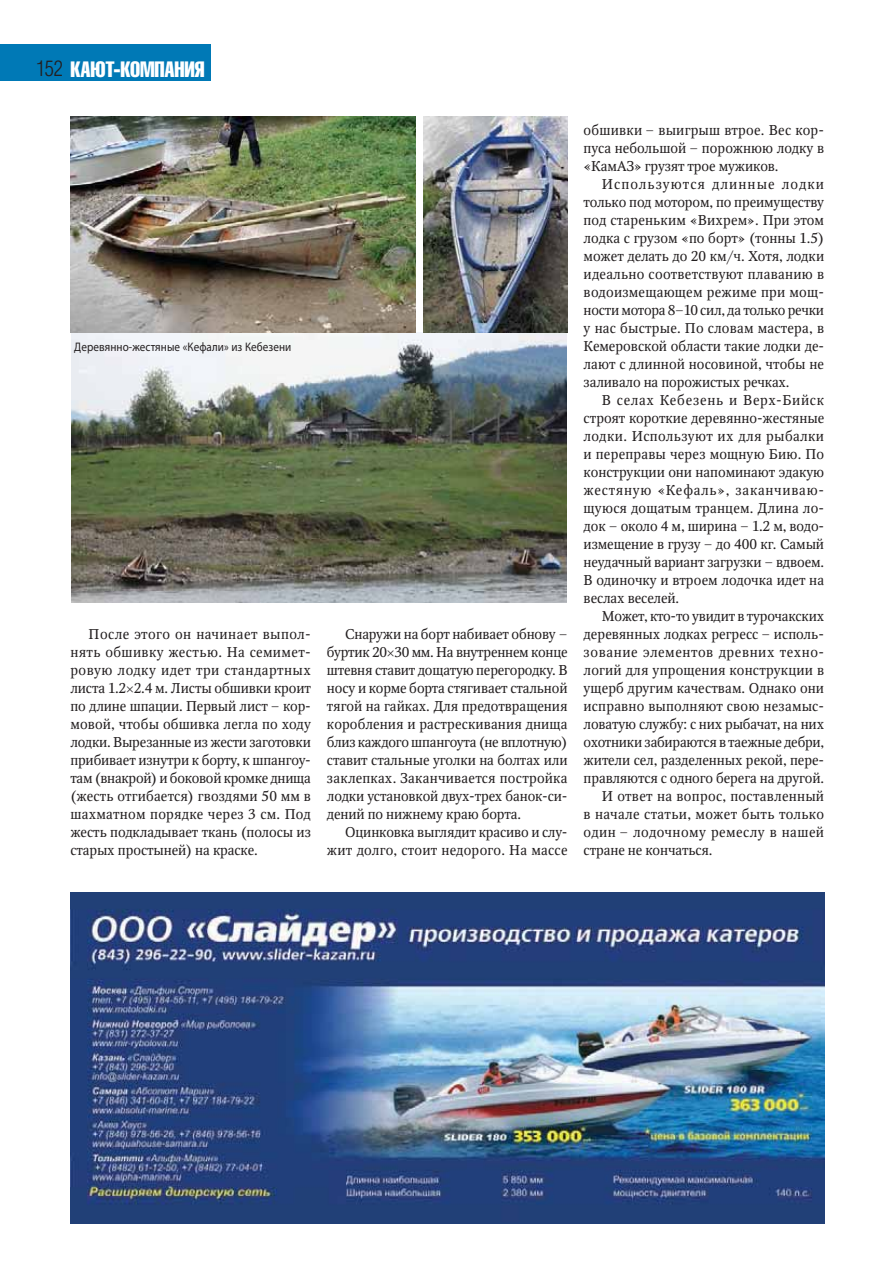
<style>
.page{position:relative;width:893px;height:1263px;background:#fff}
.page>*{position:absolute;margin:0;border:0;box-sizing:border-box;transform-origin:0 0}
.t1{font:21.9px "Helios Compressed";letter-spacing:-.01em;color:#fff}
.t2{font:14.1px/18px "Octava C";letter-spacing:-.005em;color:#231f20;text-align:justify}
.t3{font:14.1px "Octava C";letter-spacing:.04em;color:#231f20}
.t4{font:14.1px "Octava C";letter-spacing:.02em;color:#231f20}
.t5{font:14.1px "Octava C";letter-spacing:.015em;color:#231f20}
.t6{font:14.1px "Octava C";letter-spacing:.03em;color:#231f20}
.t7{font:12.45px "Myriad Pro";letter-spacing:.005em;color:#231f20;scale:.9 1}
.s1{font-family:"Helios Cond";font-weight:300;color:#231f20}
</style>
<div class="page">
<div style="left:0;top:45px;width:210px;height:36px;background:#0079b6"></div>
<img style="left:71px;top:333px;width:496px;height:270px">
<img style="left:70px;top:117px;width:345px;height:216px">
<img style="left:423px;top:117px;width:144px;height:216px">
<img style="left:70px;top:893px;width:754px;height:331px">
<h1 class="t1" style="left:36px;top:56px;width:170px"><span class="s1">152</span> КАЮТ-КОМПАНИЯ</h1>
<p class="t7" style="left:74px;top:339px;width:243px">Деревянно-жестяные «Кефали» из Кебезени</p>
<p class="t2" style="left:70px;top:627px;width:242px;text-indent:18px">После этого он начинает выпол&shy;нять обшивку жестью. На семимет&shy;ровую лодку идет три стандартных листа 1.2 2.4 м. Листы обшивки кроит по длине шпации. Первый лист – кор&shy;мовой, чтобы обшивка легла по ходу лодки. Вырезанные из жести заготовки прибивает изнутри к борту, к шпангоу&shy;там (внакрой) и боковой кромке днища (жесть отгибается) гвоздями 50 мм в шахматном порядке через 3 см. Под жесть подкладывает ткань (полосы из старых простыней) на краске.</p>
<p class="t2" style="left:327px;top:627px;width:242px;text-indent:18px">Снаружи на борт набивает обнову – буртик 20 30 мм. На внутреннем конце штевня ставит дощатую перегородку. В носу и корме борта стягивает стальной тягой на гайках. Для предотвращения коробления и растрескивания днища близ каждого шпангоута (не вплотную) ставит стальные уголки на болтах или заклепках. Заканчивается постройка лодки установкой двух-трех банок-си&shy;дений по нижнему краю борта.</p>
<p class="t2" style="left:327px;top:825px;width:242px;text-align:right">Оцинковка выглядит красиво и слу&shy;жит долго, стоит недорого. На массе</p>
<p class="t2" style="left:583px;top:123px;width:242px">обшивки – выигрыш втрое. Вес кор&shy;пуса небольшой – порожнюю лодку в «КамАЗ» грузят трое мужиков.</p>
<p class="t2" style="left:583px;top:177px;width:242px;text-indent:18px">Используются длинные лодки только под мотором, по преимуществу под стареньким «Вихрем». При этом лодка с грузом «по борт» (тонны 1.5) может делать до 20 км/ч. Хотя, лодки идеально соответствуют плаванию в водоизмещающем режиме при мощ&shy;ности мотора 8–10 сил, да только речки у нас быстрые. По словам мастера, в Кемеровской области такие лодки де&shy;лают с длинной носовиной, чтобы не заливало на порожистых речках.</p>
<p class="t2" style="left:584px;top:393px;width:242px;text-indent:18px">В селах Кебезень и Верх-Бийск строят короткие деревянно-жестяные лодки. Используют их для рыбалки и переправы через мощную Бию. По конструкции они напоминают эдакую жестяную «Кефаль», заканчиваю&shy;щуюся дощатым транцем. Длина ло&shy;док – около 4 м, ширина – 1.2 м, водо&shy;измещение в грузу – до 400 кг. Самый неудачный вариант загрузки – вдвоем.<br>В одиночку и втроем лодочка идет на веслах веселей.</p>
<p class="t2" style="left:602px;top:609px;width:224px">Может, кто-то увидит в турочак ских</p>
<p class="t2" style="left:584px;top:627px;width:242px">деревянных лодках регресс – исполь-</p>
<p class="t3" style="left:584px;top:647px;width:242px">зование элементов древних техно-</p>
<p class="t2" style="left:584px;top:663px;width:242px">логий для упрощения конструкции в</p>
<p class="t2" style="left:584px;top:681px;width:242px">ущерб другим качествам. Однако они</p>
<p class="t2" style="left:584px;top:699px;width:242px">исправно выполняют свою незамыс-</p>
<p class="t2" style="left:584px;top:717px;width:242px">ловатую службу: с них рыбачат, на них</p>
<p class="t2" style="left:584px;top:735px;width:242px">охотники забираются в таежные дебри,</p>
<p class="t2" style="left:584px;top:753px;width:242px">жители сел, разделенных рекой, пере-</p>
<p class="t2" style="left:584px;top:771px;width:242px">правляются с одного берега на другой.</p>
<p class="t5" style="left:602px;top:791px;width:224px">И ответ на вопрос, поставленный</p>
<p class="t4" style="left:584px;top:809px;width:242px">в начале статьи, может быть только</p>
<p class="t6" style="left:584px;top:827px;width:242px">один – лодочному ремеслу в нашей</p>
<p class="t2" style="left:584px;top:843px;width:130px">стране не кончаться.</p>
</div>
